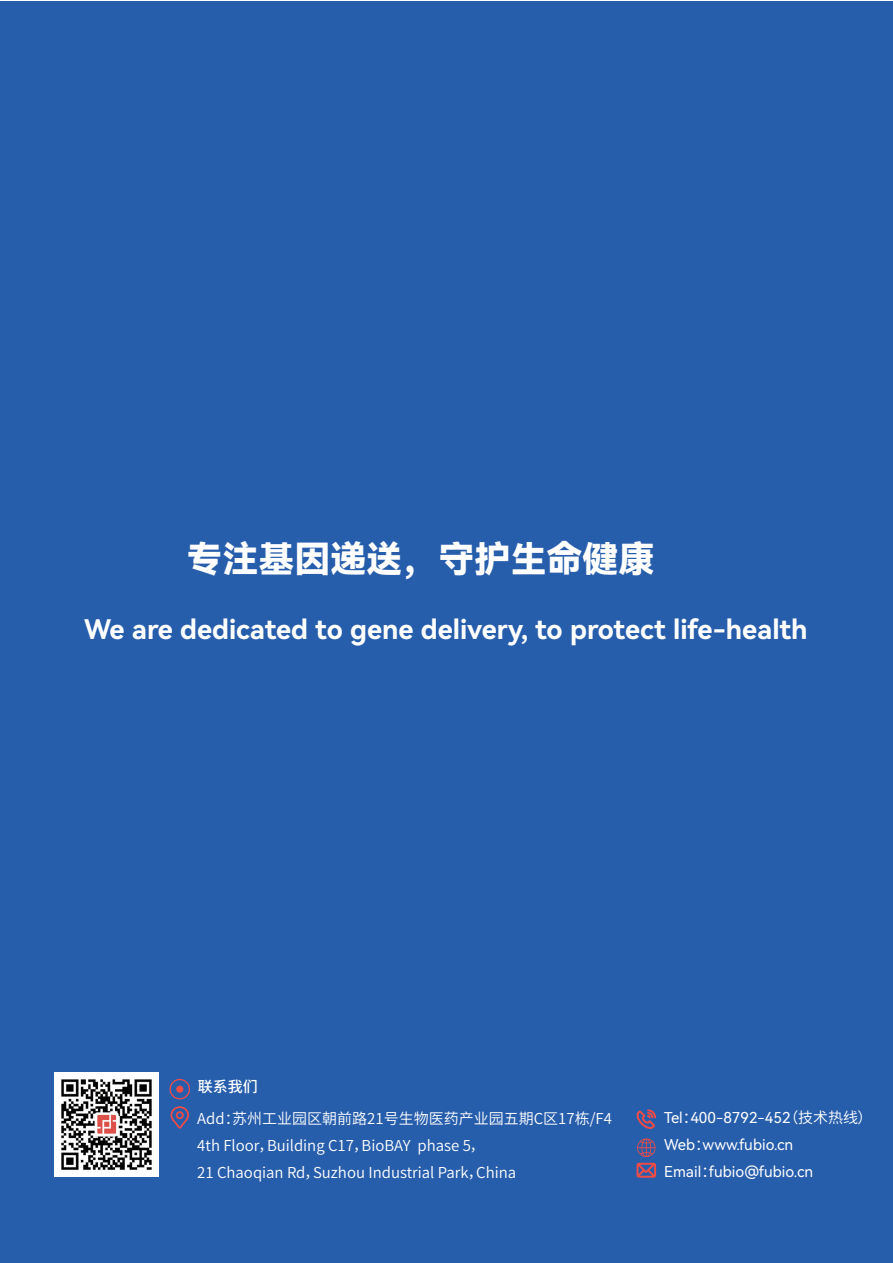
<style>
.page{position:relative;width:893px;height:1263px;background:#fff}
.page>*{position:absolute;margin:0;border:0;box-sizing:border-box;transform-origin:0 0}
.t1{font:36px "Harmony OS Sans SC Black";color:#fff}
.t2{font:27px "Harmony OS Sans SC Bold";color:#fff}
.t3{font:15px/27px "Source Han Sans SC";color:#fff}
.t4{font:15px/27px "Harmony OS Sans";color:#fff}
.t5{font:500 15px "Source Han Sans SC";color:#fff}
.s1{font-family:"Source Han Sans SC"}
</style>
<div class="page">
<div style="left:0;top:1px;width:892px;height:1262px;background:#275eac"></div>
<svg style="left:637px;top:1138px;width:19px;height:19px"></svg>
<svg style="left:637px;top:1163px;width:19px;height:14px"></svg>
<svg style="left:637px;top:1109px;width:19px;height:20px"></svg>
<svg style="left:171px;top:1106px;width:18px;height:23px"></svg>
<div style="left:169px;top:1079px;width:21px;height:20px;border:1px solid #ef4b47;border-radius:50%"></div>
<div style="left:176px;top:1085px;width:7px;height:8px;background:#ef4b47;border-radius:50%"></div>
<img style="left:54px;top:1072px;width:104px;height:104px">
<h1 class="t1" style="left:186px;top:534px;width:470px">专注基因递送，守护生命健康</h1>
<h2 class="t2" style="left:84px;top:610px;width:725px">We are dedicated to gene delivery, to protect life-health</h2>
<p class="t5" style="left:198px;top:1078px;width:61px">联系我们</p>
<p class="t3" style="left:197px;top:1105px;width:416px">Add：苏州工业园区朝前路21号生物医药产业园五期C区17栋/F4<br>4th Floor，Building C17，BioBAY phase 5，<br>21 Chaoqian Rd，Suzhou Industrial Park，China</p>
<p class="t4" style="left:664px;top:1104px;width:210px">Tel<span class="s1">：</span>400-8792-452<span class="s1">（技术热线）<br></span>Web<span class="s1">：</span>www.fubio.cn<br>Email<span class="s1">：</span>fubio@fubio.cn</p>
</div>
